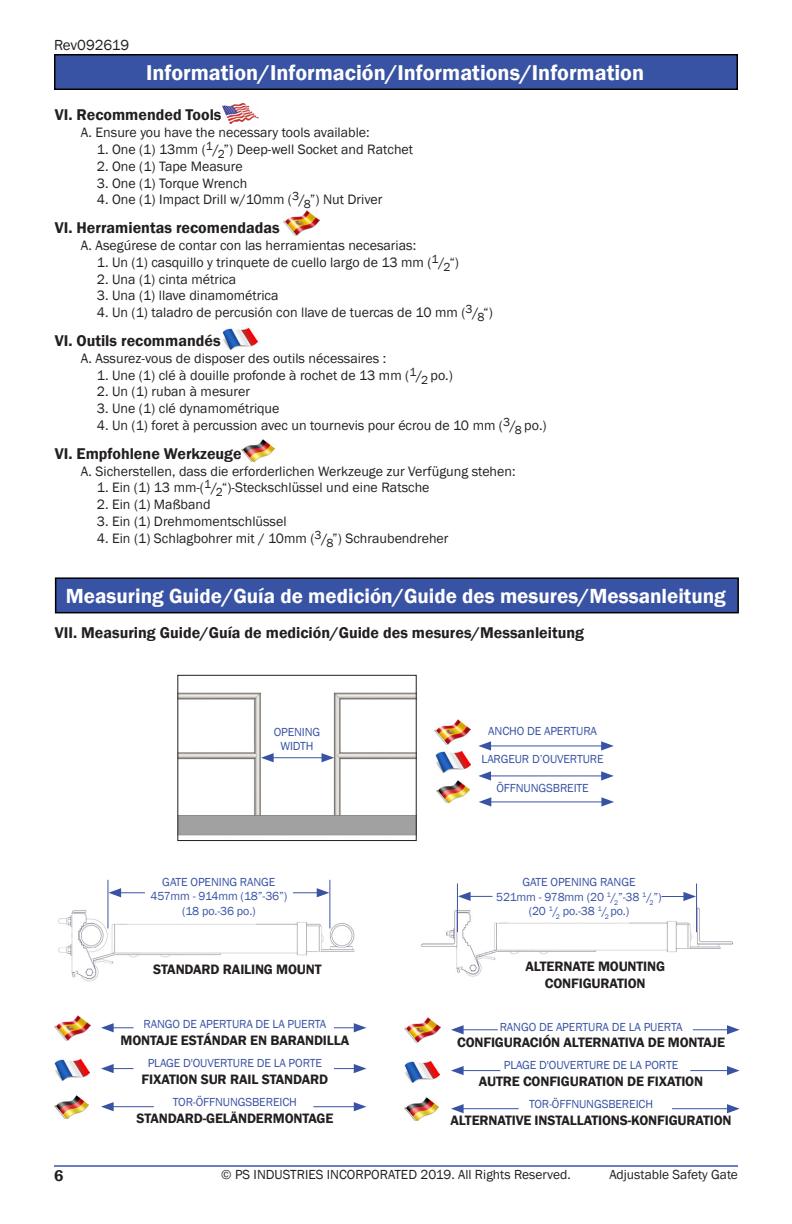
<style>
.page{position:relative;width:792px;height:1224px;background:#fff}
.page>*{position:absolute;margin:0;border:0;box-sizing:border-box;transform-origin:0 0}
.t1{font:600 22px "Franklin Gothic";color:#fff}
.t2{font:600 21px "Franklin Gothic";color:#fff}
.t3{font:600 16px "Franklin Gothic";color:#231f20}
.t4{font:15px "Franklin Gothic";letter-spacing:-.005em;color:#231f20}
.t5{font:14px "Franklin Gothic";color:#231f20}
.t6{font:600 14px/16.8px "Franklin Gothic";letter-spacing:-.01em;color:#231f20;text-align:center}
.t7{font:13.6px "Franklin Gothic";color:#231f20}
.t8{font:12px "Franklin Gothic";letter-spacing:-.01em;color:#3953a4}
</style>
<div class="page">
<hr style="left:54px;top:1165px;width:684px;height:2px;background:#3954a5">
<div style="left:55px;top:577px;width:684px;height:36px;background:#3953a4;border:2px solid #000"></div>
<img style="left:223px;top:104px;width:35px;height:19px">
<img style="left:58px;top:905px;width:297px;height:77px">
<hr style="left:329px;top:880px;width:1px;height:48px;background:#3953a4">
<svg style="left:108px;top:888px;width:37px;height:9px"></svg>
<hr style="left:107px;top:880px;width:1px;height:48px;background:#3953a4">
<svg style="left:293px;top:888px;width:36px;height:9px"></svg>
<img style="left:421px;top:898px;width:312px;height:79px">
<hr style="left:696px;top:884px;width:1px;height:48px;background:#3953a4">
<svg style="left:458px;top:892px;width:35px;height:9px"></svg>
<hr style="left:457px;top:883px;width:1px;height:49px;background:#3953a4">
<svg style="left:662px;top:892px;width:34px;height:9px"></svg>
<img style="left:55px;top:1015px;width:36px;height:25px">
<img style="left:55px;top:1058px;width:34px;height:22px">
<img style="left:55px;top:1095px;width:34px;height:23px">
<svg style="left:101px;top:1023px;width:33px;height:9px"></svg>
<svg style="left:101px;top:1064px;width:33px;height:9px"></svg>
<hr style="left:110px;top:1106px;width:44px;height:1px;background:#3953a4">
<svg style="left:101px;top:1102px;width:13px;height:9px"></svg>
<hr style="left:313px;top:1106px;width:44px;height:1px;background:#3953a4">
<svg style="left:354px;top:1102px;width:12px;height:9px"></svg>
<svg style="left:334px;top:1064px;width:32px;height:9px"></svg>
<svg style="left:334px;top:1023px;width:32px;height:9px"></svg>
<img style="left:405px;top:1017px;width:36px;height:25px">
<img style="left:405px;top:1060px;width:34px;height:22px">
<img style="left:405px;top:1097px;width:34px;height:23px">
<hr style="left:460px;top:1029px;width:38px;height:1px;background:#3953a4">
<svg style="left:451px;top:1025px;width:13px;height:9px"></svg>
<hr style="left:460px;top:1070px;width:40px;height:1px;background:#3953a4">
<svg style="left:451px;top:1066px;width:13px;height:9px"></svg>
<hr style="left:460px;top:1108px;width:59px;height:1px;background:#3953a4">
<svg style="left:451px;top:1104px;width:13px;height:9px"></svg>
<hr style="left:672px;top:1108px;width:58px;height:1px;background:#3953a4">
<svg style="left:727px;top:1104px;width:13px;height:9px"></svg>
<hr style="left:690px;top:1070px;width:40px;height:1px;background:#3953a4">
<svg style="left:727px;top:1066px;width:13px;height:9px"></svg>
<hr style="left:693px;top:1029px;width:37px;height:1px;background:#3953a4">
<svg style="left:727px;top:1025px;width:13px;height:9px"></svg>
<img style="left:179px;top:692px;width:236px;height:144px">
<div style="left:177px;top:675px;width:240px;height:166px;border:1px solid #231f20"></div>
<hr style="left:270px;top:757px;width:55px;height:1px;background:#3953a4">
<svg style="left:322px;top:753px;width:12px;height:9px"></svg>
<svg style="left:261px;top:753px;width:13px;height:9px"></svg>
<img style="left:435px;top:719px;width:35px;height:25px">
<img style="left:436px;top:750px;width:34px;height:23px">
<img style="left:436px;top:780px;width:34px;height:23px">
<hr style="left:488px;top:745px;width:116px;height:1px;background:#3953a4">
<svg style="left:601px;top:741px;width:13px;height:10px"></svg>
<svg style="left:478px;top:741px;width:13px;height:10px"></svg>
<hr style="left:488px;top:775px;width:116px;height:1px;background:#3953a4">
<svg style="left:601px;top:771px;width:13px;height:10px"></svg>
<svg style="left:478px;top:771px;width:13px;height:10px"></svg>
<hr style="left:488px;top:801px;width:117px;height:1px;background:#3953a4">
<svg style="left:601px;top:797px;width:13px;height:10px"></svg>
<svg style="left:479px;top:797px;width:12px;height:10px"></svg>
<div style="left:54px;top:54px;width:684px;height:36px;background:#3953a4;border:2px solid #000"></div>
<img style="left:241px;top:439px;width:34px;height:23px">
<img style="left:223px;top:327px;width:34px;height:22px">
<img style="left:284px;top:211px;width:35px;height:25px">
<p class="t4" style="left:54px;top:36px;width:77px">Rev092619</p>
<p class="t1" style="left:146px;top:59px;width:500px">Information/Información/Informations/Information</p>
<p class="t3" style="left:55px;top:105px;width:168px">VI. Recommended Tools</p>
<p class="t5" style="left:81px;top:124px;width:290px">A. Ensure you have the necessary tools available:</p>
<p class="t5" style="left:97px;top:141px;width:318px">1. One (1) 13mm (<sup>1</sup>/<sub>2</sub>”) Deep-well Socket and Ratchet</p>
<p class="t5" style="left:97px;top:158px;width:147px">2. One (1) Tape Measure</p>
<p class="t5" style="left:97px;top:174px;width:152px">3. One (1) Torque Wrench</p>
<p class="t5" style="left:97px;top:191px;width:287px">4. One (1) Impact Drill w/10mm (<sup>3</sup>/<sub>8</sub>”) Nut Driver</p>
<p class="t3" style="left:55px;top:218px;width:226px">VI. Herramientas recomendadas</p>
<p class="t5" style="left:81px;top:237px;width:337px">A. Asegúrese de contar con las herramientas necesarias:</p>
<p class="t5" style="left:97px;top:254px;width:364px">1. Un (1) casquillo y trinquete de cuello largo de 13 mm (<sup>1</sup>/<sub>2</sub>“)</p>
<p class="t5" style="left:97px;top:270px;width:141px">2. Una (1) cinta métrica</p>
<p class="t5" style="left:97px;top:287px;width:183px">3. Una (1) llave dinamométrica</p>
<p class="t5" style="left:97px;top:304px;width:398px">4. Un (1) taladro de percusión con llave de tuercas de 10 mm (<sup>3</sup>/<sub>8</sub>“)</p>
<p class="t3" style="left:55px;top:331px;width:167px">VI. Outils recommandés</p>
<p class="t5" style="left:81px;top:350px;width:307px">A. Assurez-vous de disposer des outils nécessaires :</p>
<p class="t5" style="left:97px;top:366px;width:358px">1. Une (1) clé à douille profonde à rochet de 13 mm (<sup>1</sup>/<sub>2</sub> po.)</p>
<p class="t5" style="left:97px;top:383px;width:155px">2. Un (1) ruban à mesurer</p>
<p class="t5" style="left:97px;top:400px;width:184px">3. Une (1) clé dynamométrique</p>
<p class="t5" style="left:97px;top:417px;width:451px">4. Un (1) foret à percussion avec un tournevis pour écrou de 10 mm (<sup>3</sup>/<sub>8</sub> po.)</p>
<p class="t3" style="left:55px;top:444px;width:188px">VI. Empfohlene Werkzeuge</p>
<p class="t5" style="left:81px;top:462px;width:436px">A. Sicherstellen, dass die erforderlichen Werkzeuge zur Verfügung stehen:</p>
<p class="t5" style="left:97px;top:479px;width:334px">1. Ein (1) 13 mm-(<sup>1</sup>/<sub>2</sub>“)-Steckschlüssel und eine Ratsche</p>
<p class="t5" style="left:97px;top:496px;width:115px">2. Ein (1) Maßband</p>
<p class="t5" style="left:97px;top:513px;width:191px">3. Ein (1) Drehmomentschlüssel</p>
<p class="t5" style="left:97px;top:530px;width:353px">4. Ein (1) Schlagbohrer mit / 10mm (<sup>3</sup>/<sub>8</sub>”) Schraubendreher</p>
<p class="t2" style="left:66px;top:583px;width:662px">Measuring Guide/Guía de medición/Guide des mesures/Messanleitung</p>
<p class="t3" style="left:55px;top:623px;width:531px">VII. Measuring Guide/Guía de medición/Guide des mesures/Messanleitung</p>
<p class="t8" style="left:274px;top:724px;width:48px">OPENING</p>
<p class="t8" style="left:280px;top:739px;width:35px">WIDTH</p>
<p class="t8" style="left:488px;top:723px;width:110px">ANCHO DE APERTURA</p>
<p class="t8" style="left:482px;top:752px;width:124px">LARGEUR D’OUVERTURE</p>
<p class="t8" style="left:496px;top:781px;width:94px">ÖFFNUNGSBREITE</p>
<p class="t8" style="left:162px;top:874px;width:115px">GATE OPENING RANGE</p>
<p class="t8" style="left:150px;top:889px;width:138px">457mm - 914mm (18”-36”)</p>
<p class="t8" style="left:182px;top:903px;width:75px">(18 po.-36 po.)</p>
<p class="t8" style="left:522px;top:875px;width:115px">GATE OPENING RANGE</p>
<p class="t8" style="left:496px;top:889px;width:167px">521mm - 978mm (20 <sup>1</sup>/<sub>2</sub>”-38 <sup>1</sup>/<sub>2</sub>”)</p>
<p class="t8" style="left:529px;top:904px;width:102px">(20 <sup>1</sup>/<sub>2</sub> po.-38 <sup>1</sup>/<sub>2</sub> po.)</p>
<p class="t6" style="left:153px;top:962px;width:170px">STANDARD RAILING MOUNT</p>
<p class="t6" style="left:525px;top:958px;width:141px">ALTERNATE MOUNTING<br>CONFIGURATION</p>
<p class="t8" style="left:144px;top:1017px;width:184px">RANGO DE APERTURA DE LA PUERTA</p>
<p class="t6" style="left:121px;top:1032px;width:230px">MONTAJE ESTÁNDAR EN BARANDILLA</p>
<p class="t8" style="left:148px;top:1056px;width:176px">PLAGE D'OUVERTURE DE LA PORTE</p>
<p class="t6" style="left:142px;top:1071px;width:188px">FIXATION SUR RAIL STANDARD</p>
<p class="t8" style="left:173px;top:1094px;width:125px">TOR-ÖFFNUNGSBEREICH</p>
<p class="t6" style="left:136px;top:1110px;width:199px">STANDARD-GELÄNDERMONTAGE</p>
<p class="t8" style="left:500px;top:1019px;width:184px">RANGO DE APERTURA DE LA PUERTA</p>
<p class="t6" style="left:457px;top:1034px;width:270px">CONFIGURACIÓN ALTERNATIVA DE MONTAJE</p>
<p class="t8" style="left:504px;top:1058px;width:176px">PLAGE D'OUVERTURE DE LA PORTE</p>
<p class="t6" style="left:479px;top:1073px;width:226px">AUTRE CONFIGURATION DE FIXATION</p>
<p class="t8" style="left:529px;top:1097px;width:125px">TOR-ÖFFNUNGSBEREICH</p>
<p class="t6" style="left:450px;top:1112px;width:283px">ALTERNATIVE INSTALLATIONS-KONFIGURATION</p>
<p class="t3" style="left:54px;top:1166px;width:11px">6</p>
<p class="t7" style="left:221px;top:1166px;width:351px">© PS INDUSTRIES INCORPORATED 2019. All Rights Reserved.</p>
<p class="t7" style="left:609px;top:1166px;width:130px">Adjustable Safety Gate</p>
</div>
